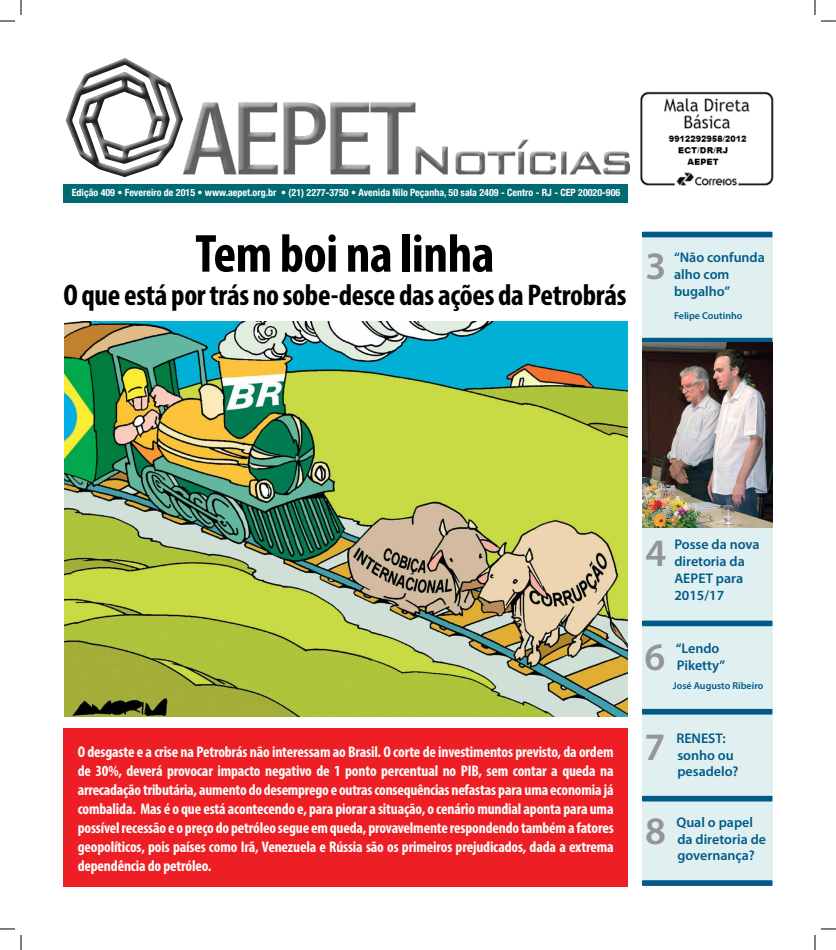
<style>
.page{position:relative;width:836px;height:950px;background:#fff}
.page>*{position:absolute;margin:0;border:0;box-sizing:border-box;transform-origin:0 0}
.t1{font:700 condensed 54px "Myriad Pro";letter-spacing:-.01em;color:#000}
.t2{font:600 38.9px "Myriad Pro";color:#939598}
.t3{font:700 condensed 30px "Myriad Pro";letter-spacing:-.01em;color:#000}
.t4{font:700 condensed 15.5px/19px "Myriad Pro";letter-spacing:-.01em;color:#fff;text-align:justify}
.t5{font:600 14px/16.8px "Myriad Pro";color:#005b89}
.t6{font:700 condensed 10px "Helvetica Neue LT Com";color:#fff}
.t7{font:600 10px "Myriad Pro";color:#005b89}
</style>
<div class="page">
<img style="left:640px;top:91px;width:134px;height:95px">
<div style="left:642px;top:233px;width:130px;height:652px;background:#e0eff0"></div>
<img style="left:189px;top:103px;width:440px;height:72px">
<div style="left:64px;top:184px;width:564px;height:18px;background:#006a72"></div>
<div style="left:66px;top:59px;width:118px;height:119px;background:#000;opacity:.75"></div>
<div style="left:64px;top:728px;width:564px;height:158px;background:#ed1f24"></div>
<div style="left:642px;top:337px;width:130px;height:6px;background:#005b89"></div>
<div style="left:642px;top:231px;width:130px;height:6px;background:#005b89"></div>
<div style="left:642px;top:620px;width:130px;height:6px;background:#005b89"></div>
<svg style="left:642px;top:879px;width:130px;height:6px"></svg>
<div style="left:642px;top:708px;width:130px;height:6px;background:#005b89"></div>
<img style="left:64px;top:321px;width:563px;height:394px">
<div style="left:642px;top:795px;width:130px;height:6px;background:#005b89"></div>
<img style="left:642px;top:342px;width:130px;height:185px">
<svg style="left:0;top:0;width:22px;height:22px"></svg>
<svg style="left:0;top:928px;width:22px;height:21px"></svg>
<svg style="left:814px;top:0;width:22px;height:22px"></svg>
<svg style="left:814px;top:928px;width:22px;height:21px"></svg>
<p class="t6" style="left:72px;top:186px;width:550px">Edição 409 • Fevereiro de 2015 • www.aepet.org.br • (21) 2277-3750 • Avenida Nilo Peçanha, 50 sala 2409 - Centro - RJ - CEP 20020-906</p>
<h1 class="t1" style="left:195px;top:220px;width:301px">Tem boi na linha</h1>
<h3 class="t3" style="left:63px;top:276px;width:564px">O que está por trás no sobe-desce das ações da Petrobrás</h3>
<h2 class="t2" style="left:645px;top:241px;width:22px">3</h2>
<p class="t5" style="left:674px;top:249px;width:92px">“Não confunda alho com bugalho”</p>
<p class="t7" style="left:674px;top:309px;width:70px">Felipe Coutinho</p>
<p class="t4" style="left:78px;top:741px;width:537px">O desgaste e a crise na Petrobrás não interessam ao Brasil. O corte de investimentos previsto, da ordem de 30%, deverá provocar impacto negativo de 1 ponto percentual no PIB, sem contar a queda na arrecadação tributária, aumento do desemprego e outras consequências nefastas para uma economia já combalida. Mas é o que está acontecendo e, para piorar a situação, o cenário mundial aponta para uma possível recessão e o preço do petróleo segue em queda, provavelmente respondendo também a fatores geopolíticos, pois países como Irã, Venezuela e Rússia são os primeiros prejudicados, dada a extrema dependência do petróleo.</p>
<h2 class="t2" style="left:645px;top:528px;width:22px">4</h2>
<p class="t5" style="left:674px;top:535px;width:87px">Posse da nova diretoria da<br>AEPET para<br>2015/17</p>
<h2 class="t2" style="left:644px;top:631px;width:22px">6</h2>
<p class="t5" style="left:676px;top:639px;width:51px">“Lendo<br>Piketty”</p>
<p class="t7" style="left:673px;top:679px;width:92px">José Augusto Ribeiro</p>
<h2 class="t2" style="left:644px;top:721px;width:22px">7</h2>
<p class="t5" style="left:676px;top:729px;width:64px">RENEST: sonho ou pesadelo?</p>
<h2 class="t2" style="left:645px;top:805px;width:22px">8</h2>
<p class="t5" style="left:676px;top:812px;width:91px">Qual o papel da diretoria de governança?</p>
</div>
